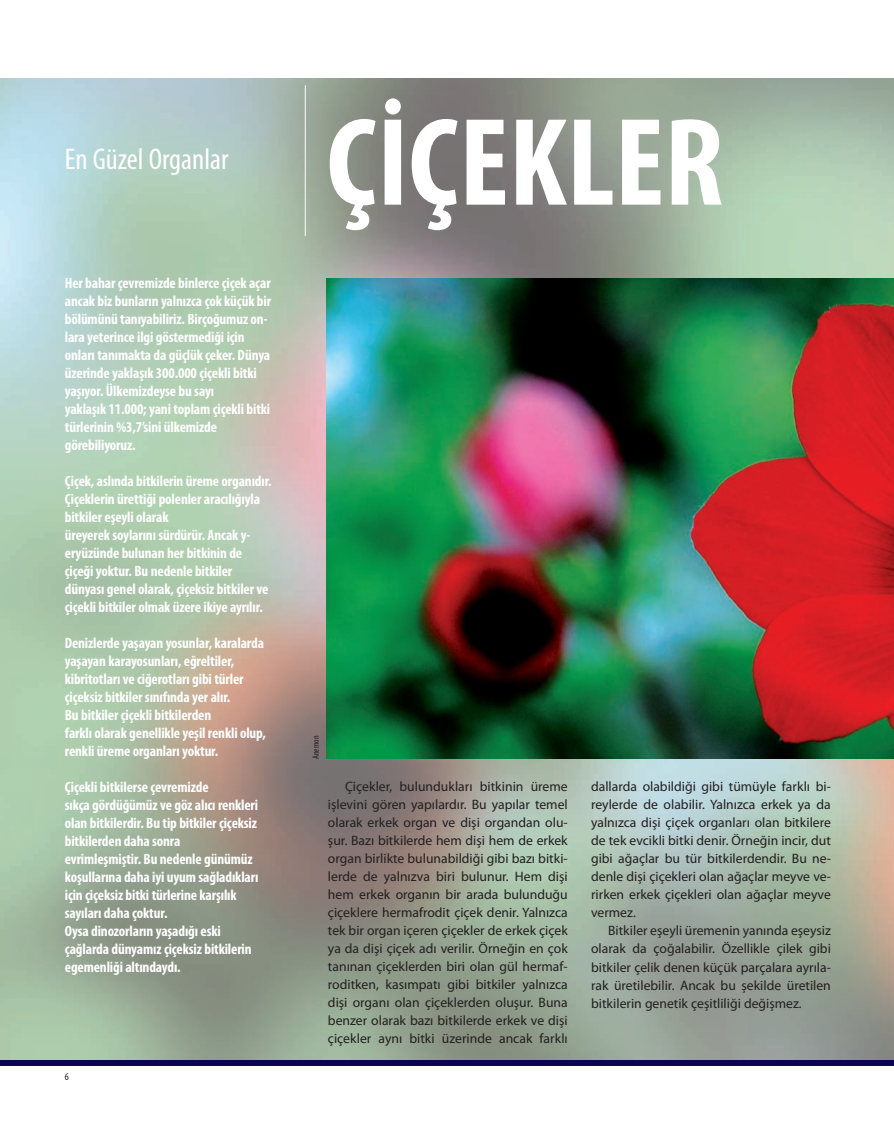
<style>
.page{position:relative;width:894px;height:1129px;background:#fff}
.page>*{position:absolute;margin:0;border:0;box-sizing:border-box;transform-origin:0 0}
.t1{font:700 condensed 126px "Myriad Pro";color:#fff}
.t2{font:condensed 30px "Myriad Pro";color:#fff}
.t3{font:700 condensed 15px/18px "Myriad Pro";letter-spacing:-.01em;color:#fff}
.t4{font:13.65px/18px "Myriad Pro";color:#231f20;text-align:justify}
.t5{font:condensed 10.35px "Myriad Pro";color:#231f20}
.t6{font:condensed 9px "Myriad Pro";color:#231f20}
</style>
<div class="page">
<img style="left:0;top:79px;width:893px;height:981px">
<hr style="left:305px;top:85px;width:1px;height:151px;background:#fff">
<div style="left:0;top:1060px;width:893px;height:5px;background:#0c0452"></div>
<img style="left:326px;top:279px;width:567px;height:480px">
<h2 class="t2" style="left:65px;top:149px;width:165px">En Güzel Organlar</h2>
<p class="t3" style="left:65px;top:275px;width:208px">Her bahar çevremizde binlerce çiçek açar ancak biz bunların yalnızca çok küçük bir bölümünü tanıyabiliriz. Birçoğumuz on&shy;lara yeterince ilgi göstermediği için onları tanımakta da güçlük çeker. Dünya üzerinde yaklaşık 300.000 çiçekli bitki yaşıyor. Ülkemizdeyse bu sayı<br>yaklaşık 11.000; yani toplam çiçekli bitki türlerinin %3,7’sini ülkemizde görebiliyoruz.</p>
<p class="t3" style="left:65px;top:473px;width:208px">Çiçek, aslında bitkilerin üreme organıdır.<br>Çiçeklerin ürettiği polenler aracılığıyla bitkiler eşeyli olarak<br>üreyerek soylarını sürdürür. Ancak y&shy;eryüzünde bulunan her bitkinin de çiçeği yoktur. Bu nedenle bitkiler dünyası genel olarak, çiçeksiz bitkiler ve çiçekli bitkiler olmak üzere ikiye ayrılır.</p>
<p class="t3" style="left:65px;top:635px;width:203px">Denizlerde yaşayan yosunlar, karalarda yaşayan karayosunları, eğreltiler, kibritotları ve ciğerotları gibi türler çiçeksiz bitkiler sınıfında yer alır.<br>Bu bitkiler çiçekli bitkilerden<br>farklı olarak genellikle yeşil renkli olup, renkli üreme organları yoktur.</p>
<p class="t3" style="left:65px;top:779px;width:195px">Çiçekli bitkilerse çevremizde<br>sıkça gördüğümüz ve göz alıcı renkleri olan bitkilerdir. Bu tip bitkiler çiçeksiz bitkilerden daha sonra evrimleşmiştir. Bu nedenle günümüz koşullarına daha iyi uyum sağladıkları için çiçeksiz bitki türlerine karşılık sayıları daha çoktur.<br>Oysa dinozorların yaşadığı eski çağlarda dünyamız çiçeksiz bitkilerin egemenliği altındaydı.</p>
<p class="t5" style="left:65px;top:1073px;width:5px">6</p>
<h1 class="t1" style="left:326px;top:118px;width:398px">ÇİÇEKLER</h1>
<p class="t6" style="left:312px;top:759px;width:25px;rotate:-90deg">Anemon</p>
<p class="t4" style="left:328px;top:779px;width:241px;text-indent:17px">Çiçekler, bulundukları bitkinin üreme işlevini gören yapılardır. Bu yapılar temel olarak erkek organ ve dişi organdan olu&shy;şur. Bazı bitkilerde hem dişi hem de erkek organ birlikte bulunabildiği gibi bazı bitki&shy;lerde de yalnızva biri bulunur. Hem dişi hem erkek organın bir arada bulunduğu çiçeklere hermafrodit çiçek denir. Yalnızca tek bir organ içeren çiçekler de erkek çiçek ya da dişi çiçek adı verilir. Örneğin en çok tanınan çiçeklerden biri olan gül hermaf&shy;roditken, kasımpatı gibi bitkiler yalnızca dişi organı olan çiçeklerden oluşur. Buna benzer olarak bazı bitkilerde erkek ve dişi çiçekler aynı bitki üzerinde ancak farklı</p>
<p class="t4" style="left:591px;top:779px;width:241px">dallarda olabildiği gibi tümüyle farklı bi&shy;reylerde de olabilir. Yalnızca erkek ya da yalnızca dişi çiçek organları olan bitkilere de tek evcikli bitki denir. Örneğin incir, dut gibi ağaçlar bu tür bitkilerdendir. Bu ne&shy;denle dişi çiçekleri olan ağaçlar meyve ve&shy;rirken erkek çiçekleri olan ağaçlar meyve vermez.</p>
<p class="t4" style="left:591px;top:923px;width:241px;text-indent:17px">Bitkiler eşeyli üremenin yanında eşeysiz olarak da çoğalabilir. Özellikle çilek gibi bitkiler çelik denen küçük parçalara ayrıla&shy;rak üretilebilir. Ancak bu şekilde üretilen bitkilerin genetik çeşitliliği değişmez.</p>
</div>
